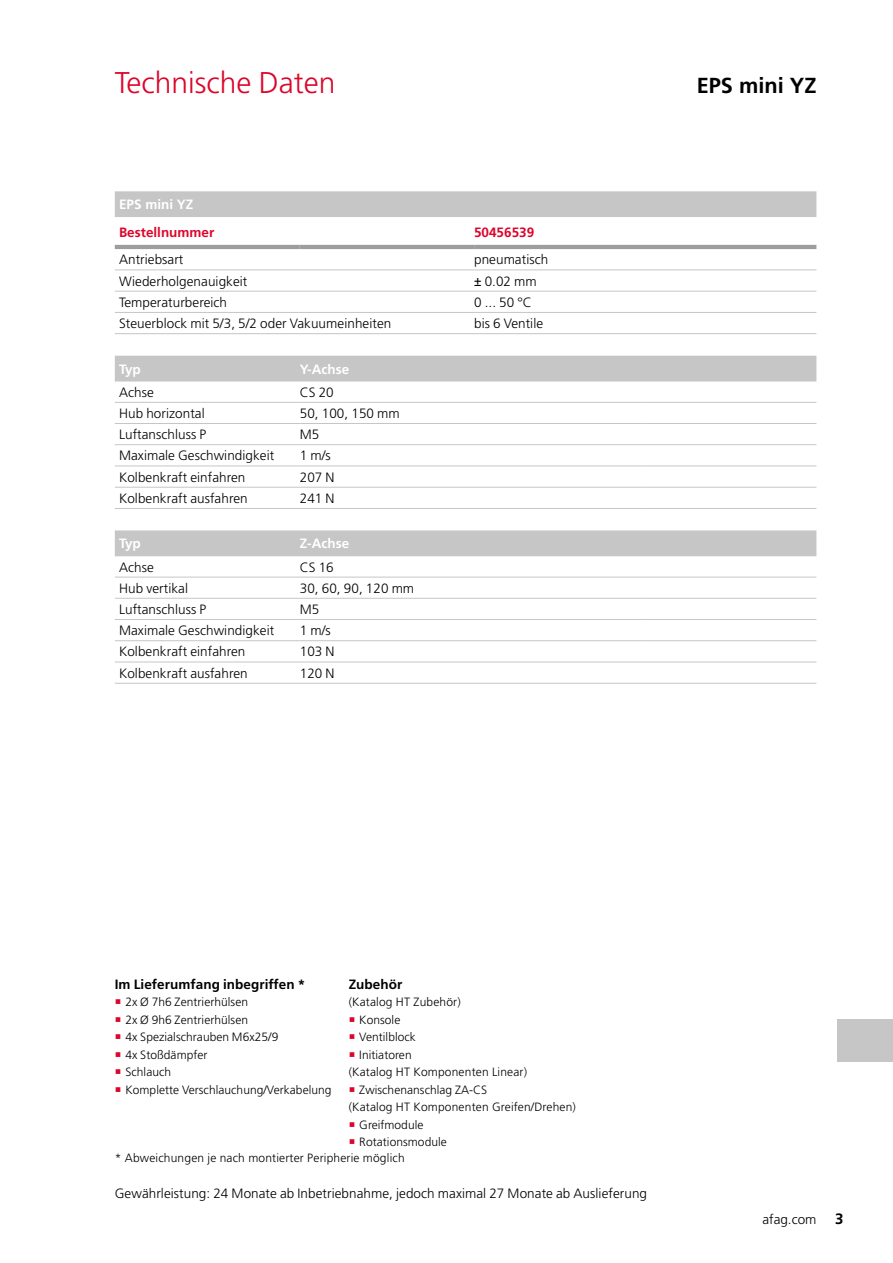
<style>
.page{position:relative;width:893px;height:1263px;background:#fff}
.page>*{position:absolute;margin:0;border:0;box-sizing:border-box;transform-origin:0 0}
.t1{font:300 30px "Frutiger LT Pro";color:#dd052b}
.t2{font:700 21.75px "Frutiger LT Pro";color:#000}
.t3{font:300 13.5px "Frutiger LT Pro";letter-spacing:.005em;color:#000}
.t4{font:700 13.5px "Frutiger LT Pro";letter-spacing:.005em;color:#000}
.t5{font:700 13.5px/27.8px "Frutiger LT Pro";color:#dd052b}
.t6{font:700 13.5px "Frutiger LT Pro";color:#fff}
.t7{font:300 12px/17.5px "Frutiger LT Pro";letter-spacing:.005em;color:#000}
.s1{color:#fff}
.s2{font-family:"Arial";font-weight:400}
.s3{font-weight:700;font-size:15px}
</style>
<div class="page">
<div style="left:837px;top:1019px;width:56px;height:43px;background:#c6c6c6"></div>
<svg style="left:115px;top:191px;width:701px;height:54px"></svg>
<hr style="left:115px;top:245px;width:185px;height:4px;background:#9d9d9c">
<hr style="left:300px;top:245px;width:174px;height:4px;background:#9d9d9c">
<hr style="left:474px;top:245px;width:342px;height:4px;background:#9d9d9c">
<hr style="left:115px;top:269px;width:185px;height:1px;background:#c6c6c6">
<hr style="left:300px;top:269px;width:174px;height:1px;background:#c6c6c6">
<hr style="left:474px;top:269px;width:342px;height:1px;background:#c6c6c6">
<hr style="left:474px;top:291px;width:342px;height:1px;background:#c6c6c6">
<hr style="left:474px;top:312px;width:342px;height:1px;background:#c6c6c6">
<hr style="left:474px;top:333px;width:342px;height:1px;background:#c6c6c6">
<hr style="left:115px;top:291px;width:185px;height:1px;background:#c6c6c6">
<hr style="left:300px;top:291px;width:174px;height:1px;background:#c6c6c6">
<hr style="left:115px;top:312px;width:185px;height:1px;background:#c6c6c6">
<hr style="left:300px;top:312px;width:174px;height:1px;background:#c6c6c6">
<hr style="left:115px;top:333px;width:185px;height:1px;background:#c6c6c6">
<hr style="left:300px;top:333px;width:174px;height:1px;background:#c6c6c6">
<div style="left:115px;top:356px;width:701px;height:25px;background:#c6c6c6"></div>
<hr style="left:115px;top:508px;width:185px;height:1px;background:#c6c6c6">
<hr style="left:115px;top:402px;width:185px;height:1px;background:#c6c6c6">
<hr style="left:300px;top:402px;width:172px;height:1px;background:#c6c6c6">
<hr style="left:472px;top:402px;width:172px;height:1px;background:#c6c6c6">
<hr style="left:644px;top:402px;width:172px;height:1px;background:#c6c6c6">
<hr style="left:115px;top:423px;width:185px;height:1px;background:#c6c6c6">
<hr style="left:300px;top:423px;width:172px;height:1px;background:#c6c6c6">
<hr style="left:472px;top:423px;width:172px;height:1px;background:#c6c6c6">
<hr style="left:644px;top:423px;width:172px;height:1px;background:#c6c6c6">
<hr style="left:115px;top:444px;width:185px;height:1px;background:#c6c6c6">
<hr style="left:300px;top:444px;width:172px;height:1px;background:#c6c6c6">
<hr style="left:472px;top:444px;width:172px;height:1px;background:#c6c6c6">
<hr style="left:644px;top:444px;width:172px;height:1px;background:#c6c6c6">
<hr style="left:115px;top:466px;width:185px;height:1px;background:#c6c6c6">
<hr style="left:300px;top:466px;width:172px;height:1px;background:#c6c6c6">
<hr style="left:472px;top:466px;width:172px;height:1px;background:#c6c6c6">
<hr style="left:644px;top:466px;width:172px;height:1px;background:#c6c6c6">
<hr style="left:115px;top:487px;width:185px;height:1px;background:#c6c6c6">
<hr style="left:300px;top:487px;width:172px;height:1px;background:#c6c6c6">
<hr style="left:472px;top:487px;width:172px;height:1px;background:#c6c6c6">
<hr style="left:644px;top:487px;width:172px;height:1px;background:#c6c6c6">
<hr style="left:300px;top:508px;width:172px;height:1px;background:#c6c6c6">
<hr style="left:472px;top:508px;width:172px;height:1px;background:#c6c6c6">
<hr style="left:644px;top:508px;width:172px;height:1px;background:#c6c6c6">
<div style="left:115px;top:530px;width:701px;height:26px;background:#c6c6c6"></div>
<hr style="left:115px;top:683px;width:185px;height:1px;background:#c6c6c6">
<hr style="left:115px;top:577px;width:185px;height:1px;background:#c6c6c6">
<hr style="left:300px;top:577px;width:172px;height:1px;background:#c6c6c6">
<hr style="left:472px;top:577px;width:172px;height:1px;background:#c6c6c6">
<hr style="left:644px;top:577px;width:172px;height:1px;background:#c6c6c6">
<hr style="left:115px;top:598px;width:185px;height:1px;background:#c6c6c6">
<hr style="left:300px;top:598px;width:172px;height:1px;background:#c6c6c6">
<hr style="left:472px;top:598px;width:172px;height:1px;background:#c6c6c6">
<hr style="left:644px;top:598px;width:172px;height:1px;background:#c6c6c6">
<hr style="left:115px;top:619px;width:185px;height:1px;background:#c6c6c6">
<hr style="left:300px;top:619px;width:172px;height:1px;background:#c6c6c6">
<hr style="left:472px;top:619px;width:172px;height:1px;background:#c6c6c6">
<hr style="left:644px;top:619px;width:172px;height:1px;background:#c6c6c6">
<hr style="left:115px;top:640px;width:185px;height:1px;background:#c6c6c6">
<hr style="left:300px;top:640px;width:172px;height:1px;background:#c6c6c6">
<hr style="left:472px;top:640px;width:172px;height:1px;background:#c6c6c6">
<hr style="left:644px;top:640px;width:172px;height:1px;background:#c6c6c6">
<hr style="left:115px;top:662px;width:185px;height:1px;background:#c6c6c6">
<hr style="left:300px;top:662px;width:172px;height:1px;background:#c6c6c6">
<hr style="left:472px;top:662px;width:172px;height:1px;background:#c6c6c6">
<hr style="left:644px;top:662px;width:172px;height:1px;background:#c6c6c6">
<hr style="left:300px;top:683px;width:172px;height:1px;background:#c6c6c6">
<hr style="left:472px;top:683px;width:172px;height:1px;background:#c6c6c6">
<hr style="left:644px;top:683px;width:172px;height:1px;background:#c6c6c6">
<p class="t1" style="left:115px;top:65px;width:222px">Technische Daten</p>
<p class="t5" style="left:119px;top:191px;width:97px"><span class="s1">EPS mini YZ<br></span>Bestellnummer</p>
<p class="t5" style="left:474px;top:219px;width:62px">50456539</p>
<p class="t3" style="left:119px;top:252px;width:66px">Antriebsart</p>
<p class="t3" style="left:474px;top:252px;width:76px">pneumatisch</p>
<p class="t3" style="left:119px;top:273px;width:130px">Wiederholgenauigkeit</p>
<p class="t3" style="left:474px;top:273px;width:64px"><span class="s2">±</span> 0.02 mm</p>
<p class="t3" style="left:119px;top:294px;width:110px">Temperaturbereich</p>
<p class="t3" style="left:474px;top:294px;width:59px">0 ... 50 °C</p>
<p class="t3" style="left:119px;top:316px;width:274px">Steuerblock mit 5/3, 5/2 oder Vakuumeinheiten</p>
<p class="t3" style="left:474px;top:316px;width:71px">bis 6 Ventile</p>
<p class="t6" style="left:119px;top:361px;width:23px">Typ</p>
<p class="t6" style="left:300px;top:361px;width:51px">Y-Achse</p>
<p class="t3" style="left:119px;top:384px;width:36px">Achse</p>
<p class="t3" style="left:300px;top:384px;width:36px">CS 20</p>
<p class="t3" style="left:119px;top:405px;width:87px">Hub horizontal</p>
<p class="t3" style="left:300px;top:405px;width:101px">50, 100, 150 mm</p>
<p class="t3" style="left:119px;top:427px;width:89px">Luftanschluss P</p>
<p class="t3" style="left:300px;top:427px;width:21px">M5</p>
<p class="t3" style="left:119px;top:448px;width:157px">Maximale Geschwindigkeit</p>
<p class="t3" style="left:300px;top:448px;width:33px">1 m/s</p>
<p class="t3" style="left:119px;top:469px;width:128px">Kolbenkraft einfahren</p>
<p class="t3" style="left:300px;top:469px;width:36px">207 N</p>
<p class="t3" style="left:119px;top:490px;width:130px">Kolbenkraft ausfahren</p>
<p class="t3" style="left:300px;top:490px;width:36px">241 N</p>
<p class="t6" style="left:119px;top:536px;width:23px">Typ</p>
<p class="t6" style="left:300px;top:536px;width:51px">Z-Achse</p>
<p class="t3" style="left:119px;top:559px;width:36px">Achse</p>
<p class="t3" style="left:300px;top:559px;width:36px">CS 16</p>
<p class="t3" style="left:119px;top:580px;width:70px">Hub vertikal</p>
<p class="t3" style="left:300px;top:580px;width:116px">30, 60, 90, 120 mm</p>
<p class="t3" style="left:119px;top:601px;width:89px">Luftanschluss P</p>
<p class="t3" style="left:300px;top:601px;width:21px">M5</p>
<p class="t3" style="left:119px;top:623px;width:157px">Maximale Geschwindigkeit</p>
<p class="t3" style="left:300px;top:623px;width:33px">1 m/s</p>
<p class="t3" style="left:119px;top:644px;width:128px">Kolbenkraft einfahren</p>
<p class="t3" style="left:300px;top:644px;width:36px">103 N</p>
<p class="t3" style="left:119px;top:665px;width:130px">Kolbenkraft ausfahren</p>
<p class="t3" style="left:300px;top:665px;width:36px">120 N</p>
<p class="t2" style="left:697px;top:72px;width:121px">EPS mini YZ</p>
<p class="t4" style="left:115px;top:976px;width:192px">Im Lieferumfang inbegriffen *</p>
<p class="t7" style="left:125px;top:993px;width:208px">2x Ø 7h6 Zentrierhülsen<br>2x Ø 9h6 Zentrierhülsen<br>4x Spezialschrauben M6x25/9<br>4x Stoßdämpfer<br>Schlauch<br>Komplette Verschlauchung/Verkabelung</p>
<p class="t4" style="left:349px;top:976px;width:55px">Zubehör</p>
<p class="t7" style="left:349px;top:993px;width:114px">(Katalog HT Zubehör)</p>
<p class="t7" style="left:359px;top:1011px;width:43px">Konsole</p>
<p class="t7" style="left:359px;top:1028px;width:58px">Ventilblock</p>
<p class="t7" style="left:359px;top:1046px;width:54px">Initiatoren</p>
<p class="t7" style="left:349px;top:1063px;width:180px">(Katalog HT Komponenten Linear)</p>
<p class="t7" style="left:359px;top:1081px;width:129px">Zwischenanschlag ZA-CS</p>
<p class="t7" style="left:349px;top:1098px;width:229px">(Katalog HT Komponenten Greifen/Drehen)</p>
<p class="t7" style="left:359px;top:1116px;width:66px">Greifmodule</p>
<p class="t7" style="left:359px;top:1133px;width:89px">Rotationsmodule</p>
<p class="t7" style="left:115px;top:1149px;width:291px">* Abweichungen je nach montierter Peripherie möglich</p>
<p class="t3" style="left:115px;top:1186px;width:534px">Gewährleistung: 24 Monate ab Inbetriebnahme, jedoch maximal 27 Monate ab Auslieferung</p>
<p class="t3" style="left:762px;top:1211px;width:83px">afag.com <span class="s3">3</span></p>
</div>
